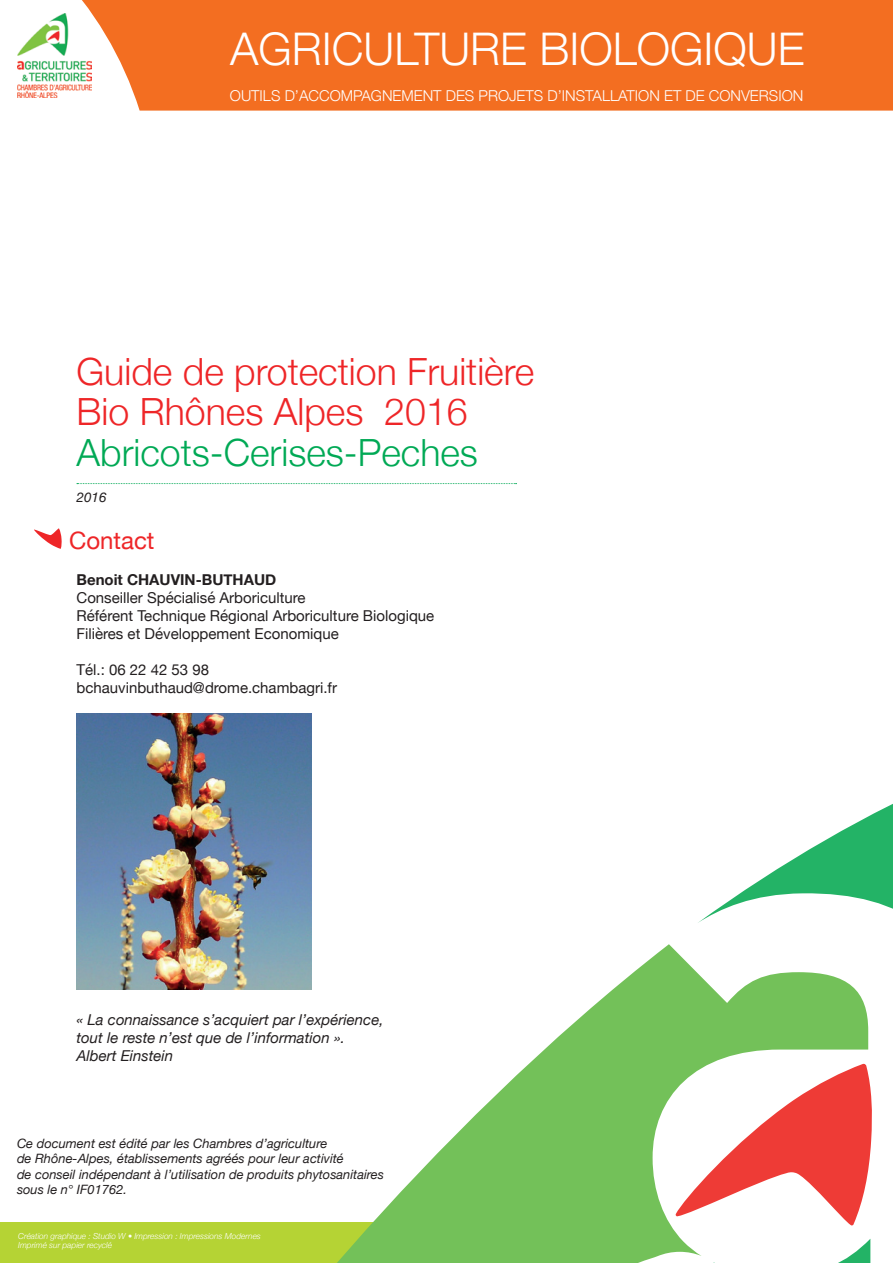
<style>
.page{position:relative;width:893px;height:1263px;background:#fff}
.page>*{position:absolute;margin:0;border:0;box-sizing:border-box;transform-origin:0 0}
.t1{font:300 45px "Helvetica Neue";color:#fff}
.t2{font:300 37.5px/40.5px "Helvetica Neue";color:#ee2628}
.t3{font:300 37.5px "Helvetica Neue";color:#00a955}
.t4{font:24px "Helvetica Neue";color:#ee2628}
.t5{font:15px "Helvetica Neue";color:#231f20}
.t6{font:italic 15px "Helvetica Neue";color:#231f20}
.t7{font:300 15px "Helvetica Neue";color:#fff}
.t8{font:700 15px "Helvetica Neue";color:#231f20}
.t9{font:italic 13.5px "Helvetica Neue";color:#231f20}
.t10{font:italic 12.9px/15.5px "Helvetica Neue";color:#231f20}
.t11{font:italic 300 8.25px "Helvetica Neue";color:#fff}
</style>
<div class="page">
<img style="left:18px;top:18px;width:36px;height:79px">
<svg style="left:54px;top:0;width:839px;height:111px;fill:#f36e21"></svg>
<div style="left:0;top:1222px;width:553px;height:41px;background:#b5d334"></div>
<svg style="left:698px;top:804px;width:195px;height:459px"></svg>
<svg style="left:868px;top:1064px;width:5px;height:161px"></svg>
<svg style="left:192px;top:944px;width:676px;height:319px"></svg>
<svg style="left:77px;top:483px;width:440px;height:1px"></svg>
<svg style="left:34px;top:528px;width:28px;height:21px"></svg>
<img style="left:77px;top:714px;width:234px;height:275px">
<p class="t1" style="left:230px;top:13px;width:576px">AGRICULTURE BIOLOGIQUE</p>
<p class="t7" style="left:230px;top:84px;width:575px">OUTILS D’ACCOMPAGNEMENT DES PROJETS D’INSTALLATION ET DE CONVERSION</p>
<p class="t2" style="left:77px;top:349px;width:459px">Guide de protection Fruitière<br>Bio Rhônes Alpes 2016</p>
<p class="t3" style="left:77px;top:422px;width:403px">Abricots-Cerises-Peches</p>
<p class="t9" style="left:77px;top:487px;width:32px">2016</p>
<p class="t4" style="left:69px;top:523px;width:87px">Contact</p>
<p class="t8" style="left:77px;top:568px;width:201px">Benoit CHAUVIN-BUTHAUD</p>
<p class="t5" style="left:77px;top:587px;width:231px">Conseiller Spécialisé Arboriculture</p>
<p class="t5" style="left:77px;top:605px;width:359px">Référent Technique Régional Arboriculture Biologique</p>
<p class="t5" style="left:77px;top:623px;width:264px">Filières et Développement Economique</p>
<p class="t5" style="left:77px;top:659px;width:134px">Tél.: 06 22 42 53 98</p>
<p class="t5" style="left:77px;top:677px;width:262px">bchauvinbuthaud@drome.chambagri.fr</p>
<p class="t6" style="left:77px;top:1009px;width:309px">« La connaissance s’acquiert par l’expérience,</p>
<p class="t6" style="left:77px;top:1027px;width:270px">tout le reste n’est que de l’information ».</p>
<p class="t6" style="left:77px;top:1045px;width:98px">Albert Einstein</p>
<p class="t10" style="left:17px;top:1136px;width:312px">Ce document est édité par les Chambres d’agriculture</p>
<p class="t10" style="left:17px;top:1152px;width:328px">de Rhône-Alpes, établissements agréés pour leur activité</p>
<p class="t10" style="left:17px;top:1167px;width:369px">de conseil indépendant à l’utilisation de produits phytosanitaires sous le n° IF01762.</p>
<p class="t11" style="left:18px;top:1229px;width:244px">Création graphique : Studio W • Impression : Impressions Modernes</p>
<p class="t11" style="left:18px;top:1238px;width:95px">Imprimé sur papier recyclé</p>
</div>
